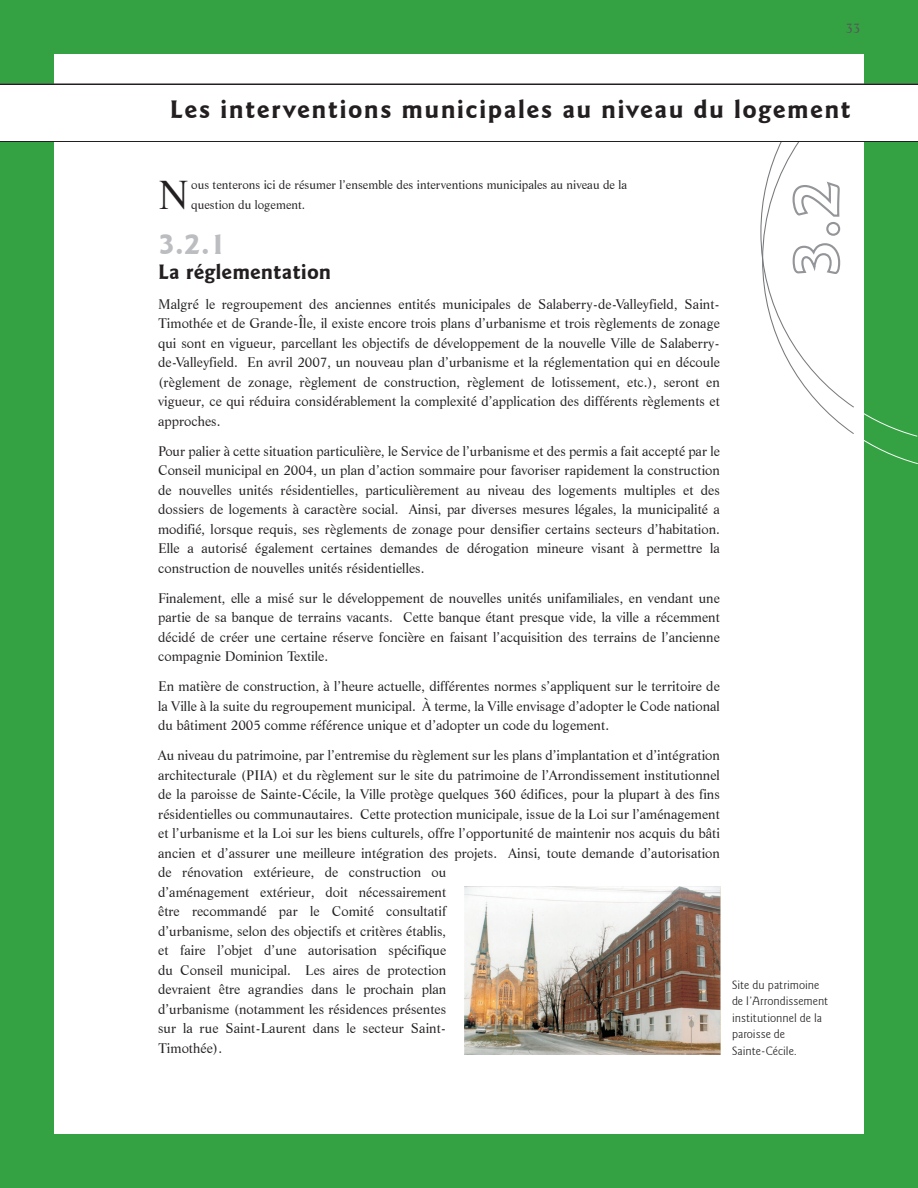
<style>
.page{position:relative;width:918px;height:1188px;background:#34a242}
.page>*{position:absolute;margin:0;border:0;box-sizing:border-box;transform-origin:0 0}
.t1{font:39.3px "Life BT";color:#231f20}
.t2{font:700 30px "Goudy Sans IT Cby BT";color:#bcbdc0}
.t3{font:700 25.5px "Goudy Sans IT Cby BT";letter-spacing:.05em;color:#231f20}
.t4{font:700 21px "Goudy Sans IT Cby BT";color:#231f20}
.t5{font:13.5px/19.5px "Life BT";color:#231f20;text-align:justify}
.t6{font:13.5px "Life BT";color:#57585a}
.t7{font:12px/19.5px "Life BT";color:#231f20}
.t8{font:300 12px/16.5px "Goudy Sans IT Cby BT";color:#231f20}
</style>
<div class="page">
<div style="left:54px;top:54px;width:810px;height:1080px;background:#fff"></div>
<hr style="left:0;top:83px;width:918px;height:2px;background:#231f20">
<hr style="left:0;top:140px;width:918px;height:2px;background:#231f20">
<div style="left:0;top:85px;width:918px;height:55px;background:#fff"></div>
<svg style="left:760px;top:140px;width:158px;height:324px"></svg>
<img style="left:464px;top:886px;width:256px;height:169px">
<p class="t6" style="left:846px;top:19px;width:16px">33</p>
<h3 class="t3" style="left:170px;top:93px;width:683px">Les interventions municipales au niveau du logement</h3>
<h1 class="t1" style="left:158px;top:168px;width:33px">N</h1>
<p class="t7" style="left:191px;top:175px;width:437px">ous tenterons ici de résumer l’ensemble des interventions municipales au niveau de la question du logement.</p>
<h2 class="t2" style="left:158px;top:224px;width:70px">3.2.1</h2>
<h3 class="t4" style="left:158px;top:258px;width:175px">La réglementation</h3>
<p class="t5" style="left:158px;top:294px;width:563px">Malgré le regroupement des anciennes entités municipales de Salaberry-de-Valleyfield, Saint-Timothée et de Grande-Île, il existe encore trois plans d’urbanisme et trois règlements de zonage qui sont en vigueur, parcellant les objectifs de développement de la nouvelle Ville de Salaberry&shy;de-Valleyfield. En avril 2007, un nouveau plan d’urbanisme et la réglementation qui en découle (règlement de zonage, règlement de construction, règlement de lotissement, etc.), seront en vigueur, ce qui réduira considérablement la complexité d’application des différents règlements et approches.</p>
<p class="t5" style="left:158px;top:441px;width:563px">Pour palier à cette situation particulière, le Service de l’urbanisme et des permis a fait accepté par le Conseil municipal en 2004, un plan d’action sommaire pour favoriser rapidement la construction de nouvelles unités résidentielles, particulièrement au niveau des logements multiples et des dossiers de logements à caractère social. Ainsi, par diverses mesures légales, la municipalité a modifié, lorsque requis, ses règlements de zonage pour densifier certains secteurs d’habitation.<br>Elle a autorisé également certaines demandes de dérogation mineure visant à permettre la construction de nouvelles unités résidentielles.</p>
<p class="t5" style="left:158px;top:588px;width:563px">Finalement, elle a misé sur le développement de nouvelles unités unifamiliales, en vendant une partie de sa banque de terrains vacants. Cette banque étant presque vide, la ville a récemment décidé de créer une certaine réserve foncière en faisant l’acquisition des terrains de l’ancienne compagnie Dominion Textile.</p>
<p class="t5" style="left:158px;top:676px;width:563px">En matière de construction, à l’heure actuelle, différentes normes s’appliquent sur le territoire de la Ville à la suite du regroupement municipal. À terme, la Ville envisage d’adopter le Code national du bâtiment 2005 comme référence unique et d’adopter un code du logement.</p>
<p class="t5" style="left:158px;top:745px;width:563px;text-align:left">Au niveau du patrimoine, par l’entremise du règlement sur les plans d’implantation et d’intégration architecturale (PIIA) et du règlement sur le site du patrimoine de l’Arrondissement institutionnel de la paroisse de Sainte-Cécile, la Ville protège quelques 360 édifices, pour la plupart à des fins résidentielles ou communautaires. Cette protection municipale, issue de la Loi sur l’aménagement et l’urbanisme et la Loi sur les biens culturels, offre l’opportunité de maintenir nos acquis du bâti ancien et d’assurer une meilleure intégration des projets. Ainsi, toute demande d’autorisation de rénovation extérieure, de construction ou<br>d’aménagement extérieur, doit nécessairement<br>être recommandé par le Comité consultatif<br>d’urbanisme, selon des objectifs et critères établis,<br>et faire l’objet d’une autorisation spécifique<br>du Conseil municipal. Les aires de protection<br>devraient être agrandies dans le prochain plan<br>d’urbanisme (notamment les résidences présentes<br>sur la rue Saint-Laurent dans le secteur Saint-<br>Timothée).</p>
<p class="t8" style="left:732px;top:976px;width:98px">Site du patrimoine de l’Arrondissement institutionnel de la paroisse de<br>Sainte-Cécile.</p>
</div>
